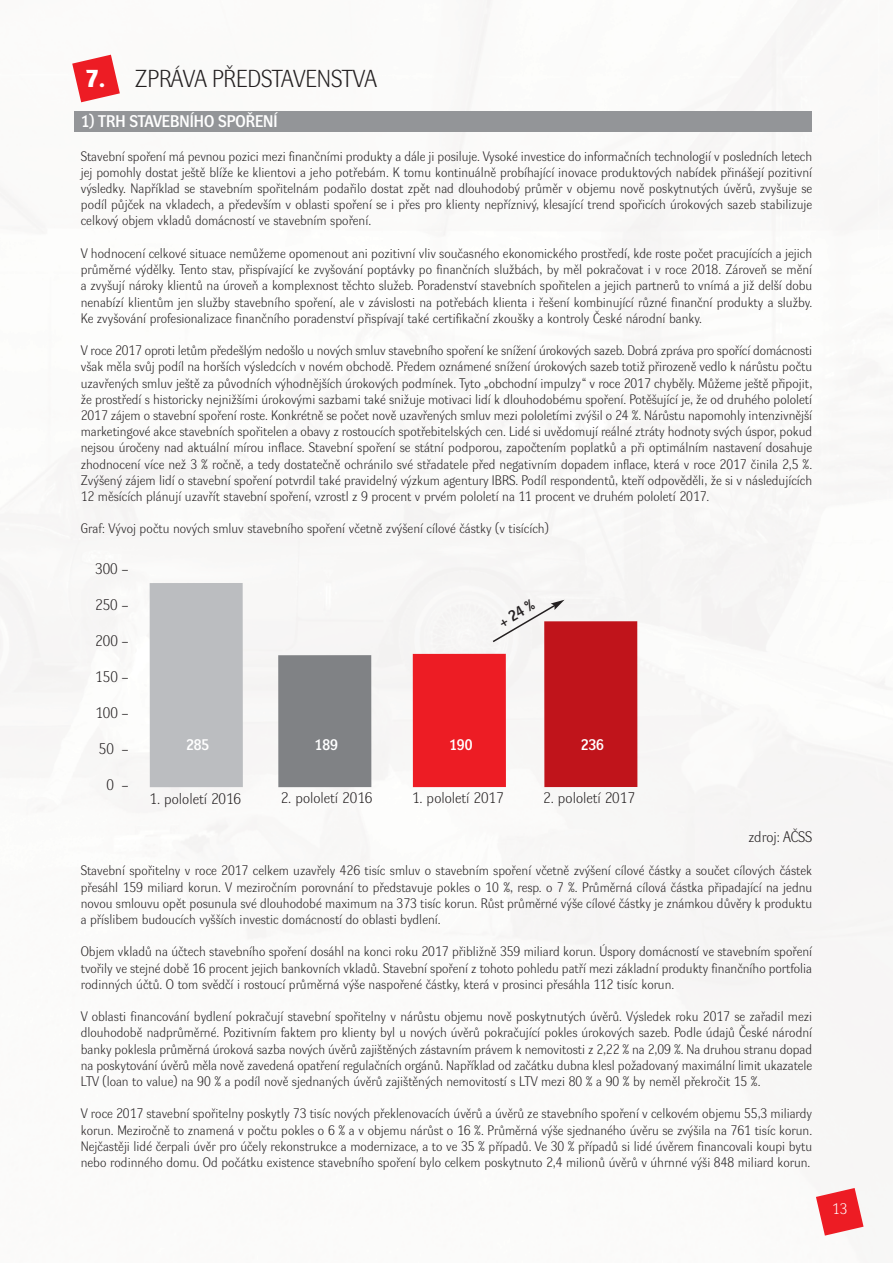
<style>
.page{position:relative;width:893px;height:1263px;background:#fff}
.page>*{position:absolute;margin:0;border:0;box-sizing:border-box;transform-origin:0 0}
.t1{font:24px "Dyna Grotesk LCE";letter-spacing:-.005em;color:#231f20}
.t2{font:16.5px "Dyna Grotesk DCE";color:#fff}
.t3{font:15px "Dyna Grotesk LCE";color:#231f20}
.t4{font:700 15px "Dyna Grotesk LCE";color:#fff}
.t5{font:700 15px "Dyna Grotesk LCE";color:#231f20}
.t6{font:15px "Dyna Grotesk LCE";color:#fff}
.t7{font:13.5px/16.2px "Dyna Grotesk LCE";color:#231f20;text-align:justify}
.s1{font-family:"Dyna Grotesk DCE";font-weight:700;color:#fff}
</style>
<div class="page">
<svg style="left:72px;top:55px;width:48px;height:47px"></svg>
<div style="left:75px;top:111px;width:737px;height:21px;background:#939598"></div>
<svg style="left:816px;top:1188px;width:47px;height:47px"></svg>
<div style="left:150px;top:583px;width:93px;height:204px;background:#bbbdc0"></div>
<div style="left:278px;top:655px;width:93px;height:132px;background:#808285"></div>
<div style="left:413px;top:654px;width:93px;height:133px;background:#ed1c24"></div>
<div style="left:544px;top:621px;width:93px;height:166px;background:#c0141b"></div>
<svg style="left:491px;top:600px;width:74px;height:44px"></svg>
<h1 class="t1" style="left:86px;top:69px;width:293px"><span class="s1">7.</span> ZPRÁVA PŘEDSTAVENSTVA</h1>
<p class="t2" style="left:81px;top:115px;width:198px">1) TRH STAVEBNÍHO SPOŘENÍ</p>
<p class="t7" style="left:81px;top:149px;width:733px">Stavební spoření má pevnou pozici mezi finančními produkty a dále ji posiluje. Vysoké investice do informačních technologií v posledních letech jej pomohly dostat ještě blíže ke klientovi a jeho potřebám. K tomu kontinuálně probíhající inovace produktových nabídek přinášejí pozitivní výsledky. Například se stavebním spořitelnám podařilo dostat zpět nad dlouhodobý průměr v objemu nově poskytnutých úvěrů, zvyšuje se podíl půjček na vkladech, a především v oblasti spoření se i přes pro klienty nepříznivý, klesající trend spořicích úrokových sazeb stabilizuje celkový objem vkladů domácností ve stavebním spoření.</p>
<p class="t7" style="left:81px;top:246px;width:733px">V hodnocení celkové situace nemůžeme opomenout ani pozitivní vliv současného ekonomického prostředí, kde roste počet pracujících a jejich průměrné výdělky. Tento stav, přispívající ke zvyšování poptávky po finančních službách, by měl pokračovat i v roce 2018. Zároveň se mění a zvyšují nároky klientů na úroveň a komplexnost těchto služeb. Poradenství stavebních spořitelen a jejich partnerů to vnímá a již delší dobu nenabízí klientům jen služby stavebního spoření, ale v závislosti na potřebách klienta i řešení kombinující různé finanční produkty a služby.<br>Ke zvyšování profesionalizace finančního poradenství přispívají také certifikační zkoušky a kontroly České národní banky.</p>
<p class="t7" style="left:81px;top:343px;width:733px">V roce 2017 oproti letům předešlým nedošlo u nových smluv stavebního spoření ke snížení úrokových sazeb. Dobrá zpráva pro spořící domácnosti však měla svůj podíl na horších výsledcích v novém obchodě. Předem oznámené snížení úrokových sazeb totiž přirozeně vedlo k nárůstu počtu uzavřených smluv ještě za původních výhodnějších úrokových podmínek. Tyto „obchodní impulzy“ v roce 2017 chyběly. Můžeme ještě připojit, že prostředí s historicky nejnižšími úrokovými sazbami také snižuje motivaci lidí k dlouhodobému spoření. Potěšující je, že od druhého pololetí 2017 zájem o stavební spoření roste. Konkrétně se počet nově uzavřených smluv mezi pololetími zvýšil o 24 %. Nárůstu napomohly intenzivnější marketingové akce stavebních spořitelen a obavy z rostoucích spotřebitelských cen. Lidé si uvědomují reálné ztráty hodnoty svých úspor, pokud nejsou úročeny nad aktuální mírou inflace. Stavební spoření se státní podporou, započtením poplatků a při optimálním nastavení dosahuje zhodnocení více než 3 % ročně, a tedy dostatečně ochránilo své střadatele před negativním dopadem inflace, která v roce 2017 činila 2,5 %.<br>Zvýšený zájem lidí o stavební spoření potvrdil také pravidelný výzkum agentury IBRS. Podíl respondentů, kteří odpověděli, že si v následujících 12 měsících plánují uzavřít stavební spoření, vzrostl z 9 procent v prvém pololetí na 11 procent ve druhém pololetí 2017.</p>
<p class="t7" style="left:81px;top:522px;width:469px">Graf: Vývoj počtu nových smluv stavebního spoření včetně zvýšení cílové částky (v tisících)</p>
<p class="t3" style="left:95px;top:563px;width:35px">300 –</p>
<p class="t3" style="left:95px;top:599px;width:35px">250 –</p>
<p class="t3" style="left:95px;top:635px;width:35px">200 –</p>
<p class="t3" style="left:95px;top:671px;width:35px">150 –</p>
<p class="t3" style="left:95px;top:707px;width:35px">100 –</p>
<p class="t3" style="left:99px;top:743px;width:31px">50 –</p>
<p class="t3" style="left:107px;top:779px;width:24px">0 –</p>
<p class="t5" style="left:497px;top:618px;width:40px;rotate:-31deg">+ 24 %</p>
<p class="t4" style="left:186px;top:739px;width:25px">285</p>
<p class="t4" style="left:315px;top:739px;width:25px">189</p>
<p class="t4" style="left:449px;top:739px;width:25px">190</p>
<p class="t4" style="left:581px;top:739px;width:25px">236</p>
<p class="t3" style="left:150px;top:792px;width:93px">1. pololetí 2016</p>
<p class="t3" style="left:281px;top:792px;width:93px">2. pololetí 2016</p>
<p class="t3" style="left:412px;top:792px;width:93px">1. pololetí 2017</p>
<p class="t3" style="left:543px;top:792px;width:93px">2. pololetí 2017</p>
<p class="t3" style="left:748px;top:831px;width:65px">zdroj: AČSS</p>
<p class="t7" style="left:81px;top:864px;width:733px">Stavební spořitelny v roce 2017 celkem uzavřely 426 tisíc smluv o stavebním spoření včetně zvýšení cílové částky a součet cílových částek přesáhl 159 miliard korun. V meziročním porovnání to představuje pokles o 10 %, resp. o 7 %. Průměrná cílová částka připadající na jednu novou smlouvu opět posunula své dlouhodobé maximum na 373 tisíc korun. Růst průměrné výše cílové částky je známkou důvěry k produktu a příslibem budoucích vyšších investic domácností do oblasti bydlení.</p>
<p class="t7" style="left:81px;top:945px;width:733px">Objem vkladů na účtech stavebního spoření dosáhl na konci roku 2017 přibližně 359 miliard korun. Úspory domácností ve stavebním spoření tvořily ve stejné době 16 procent jejich bankovních vkladů. Stavební spoření z tohoto pohledu patří mezi základní produkty finančního portfolia rodinných účtů. O tom svědčí i rostoucí průměrná výše naspořené částky, která v prosinci přesáhla 112 tisíc korun.</p>
<p class="t7" style="left:81px;top:1009px;width:733px">V oblasti financování bydlení pokračují stavební spořitelny v nárůstu objemu nově poskytnutých úvěrů. Výsledek roku 2017 se zařadil mezi dlouhodobě nadprůměrné. Pozitivním faktem pro klienty byl u nových úvěrů pokračující pokles úrokových sazeb. Podle údajů České národní banky poklesla průměrná úroková sazba nových úvěrů zajištěných zástavním právem k nemovitosti z 2,22 % na 2,09 %. Na druhou stranu dopad na poskytování úvěrů měla nově zavedená opatření regulačních orgánů. Například od začátku dubna klesl požadovaný maximální limit ukazatele LTV (loan to value) na 90 % a podíl nově sjednaných úvěrů zajištěných nemovitostí s LTV mezi 80 % a 90 % by neměl překročit 15 %.</p>
<p class="t7" style="left:81px;top:1107px;width:733px">V roce 2017 stavební spořitelny poskytly 73 tisíc nových překlenovacích úvěrů a úvěrů ze stavebního spoření v celkovém objemu 55,3 miliardy korun. Meziročně to znamená v počtu pokles o 6 % a v objemu nárůst o 16 %. Průměrná výše sjednaného úvěru se zvýšila na 761 tisíc korun.<br>Nejčastěji lidé čerpali úvěr pro účely rekonstrukce a modernizace, a to ve 35 % případů. Ve 30 % případů si lidé úvěrem financovali koupi bytu nebo rodinného domu. Od počátku existence stavebního spoření bylo celkem poskytnuto 2,4 milionů úvěrů v úhrnné výši 848 miliard korun.</p>
<p class="t6" style="left:832px;top:1203px;width:17px">13</p>
</div>
